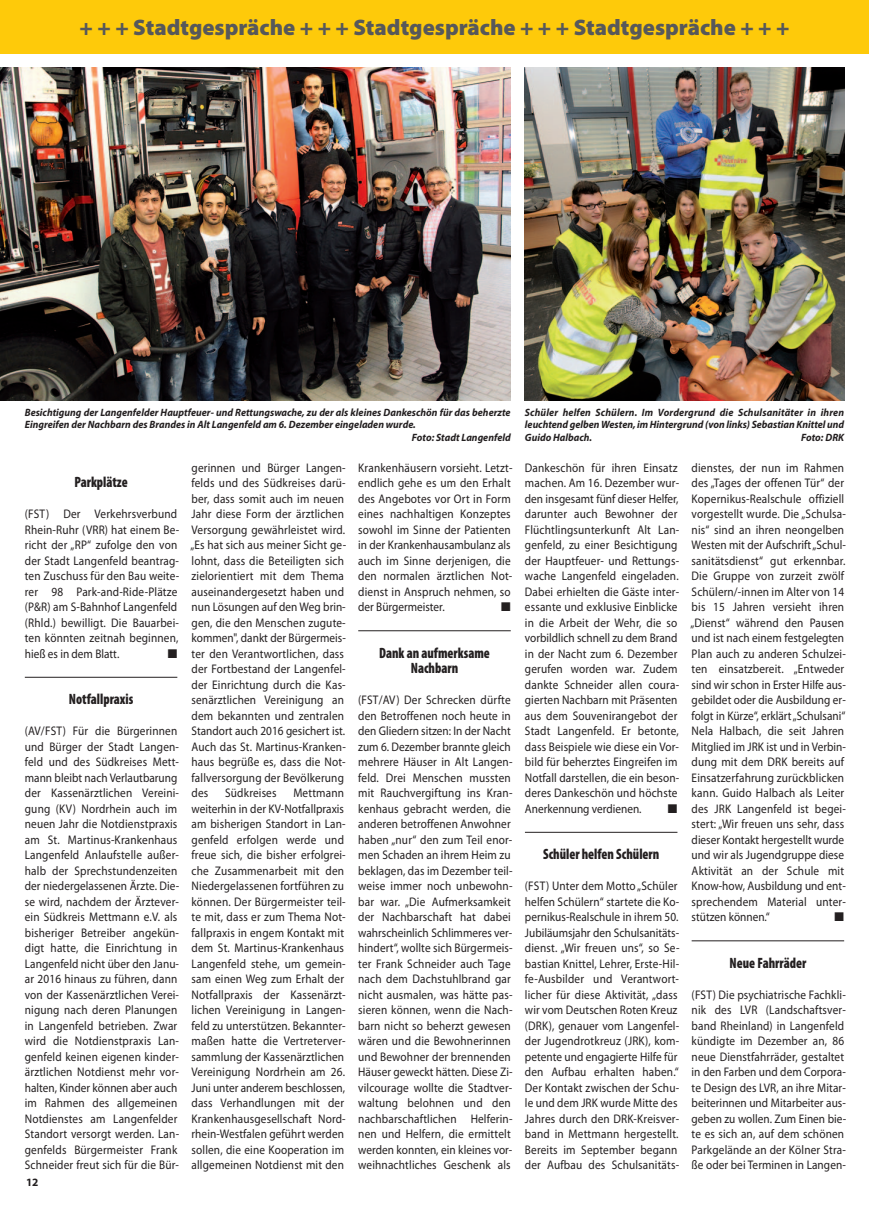
<style>
.page{position:relative;width:869px;height:1205px;background:#fff}
.page>*{position:absolute;margin:0;border:0;box-sizing:border-box;transform-origin:0 0}
.t1{font:900 22.5px "Myriad Pro";color:#57585a}
.t2{font:900 condensed 15px/15.5px "Myriad Pro";color:#231f20;text-align:center;scale:.9 1}
.t3{font:12.5px/15.5px "Myriad Pro";letter-spacing:.015em;color:#231f20;scale:.9 1}
.t4{font:12.5px "Zapf Dingbats ITC";color:#231f20}
.t5{font:700 11.25px "Myriad Pro";color:#231f20}
.t6{font:italic 700 10.62px/12.5px "Myriad Pro";color:#231f20;text-align:justify;scale:.95 1}
.s1{font-weight:600;font-size:7.5px;color:#fff}
</style>
<div class="page">
<div style="left:0;top:0;width:868px;height:53px;background:#feca0a"></div>
<hr style="left:25px;top:677px;width:152px;height:1px;background:#231f20">
<hr style="left:358px;top:630px;width:152px;height:1px;background:#231f20">
<hr style="left:524px;top:832px;width:153px;height:1px;background:#231f20">
<hr style="left:691px;top:940px;width:152px;height:1px;background:#231f20">
<img style="left:0;top:67px;width:510px;height:333px">
<img style="left:524px;top:67px;width:319px;height:333px">
<h1 class="t1" style="left:80px;top:19px;width:711px">+ + + Stadtgespräche + + + Stadtgespräche + + + Stadtgespräche + + +</h1>
<p class="t6" style="left:25px;top:407px;width:512px">Besichtigung der Langenfelder Hauptfeuer- und Rettungswache, zu der als kleines Dankeschön für das beherzte</p>
<p class="t6" style="left:25px;top:419px;width:413px">Eingreifen der Nachbarn des Brandes in Alt Langenfeld am 6. Dezember eingeladen wurde.</p>
<p class="t6" style="left:412px;top:432px;width:105px">Foto: Stadt Langenfeld</p>
<p class="t2" style="left:74px;top:476px;width:61px">Parkplätze</p>
<p class="t3" style="left:25px;top:507px;width:173px">(FST) Der Verkehrsverbund<br>Rhein-Ruhr (VRR) hat einem Be&shy;richt der „RP“ zufolge den von der Stadt Langenfeld beantrag&shy;ten Zuschuss für den Bau weite&shy;rer 98 Park-and-Ride-Plätze (P&amp;R) am S-Bahnhof Langenfeld (Rhld.) bewilligt. Die Bauarbei&shy;ten könnten zeitnah beginnen, hieß es in dem Blatt.</p>
<p class="t4" style="left:168px;top:649px;width:11px">■</p>
<p class="t2" style="left:69px;top:693px;width:73px">Notfallpraxis</p>
<p class="t3" style="left:25px;top:724px;width:173px">(AV/FST) Für die Bürgerinnen und Bürger der Stadt Langen&shy;feld und des Südkreises Mett&shy;mann bleibt nach Verlautbarung der Kassenärztlichen Vereini&shy;gung (KV) Nordrhein auch im neuen Jahr die Notdienstpraxis am St. Martinus-Krankenhaus<br>Langenfeld Anlaufstelle außer&shy;halb der Sprechstundenzeiten der niedergelassenen Ärzte. Die&shy;se wird, nachdem der Ärztever&shy;ein Südkreis Mettmann e.V. als bisheriger Betreiber angekün&shy;digt hatte, die Einrichtung in<br>Langenfeld nicht über den Janu&shy;ar 2016 hinaus zu führen, dann von der Kassenärztlichen Verei&shy;nigung nach deren Planungen in Langenfeld betrieben. Zwar wird die Notdienstpraxis Lan&shy;genfeld keinen eigenen kinder&shy;ärztlichen Notdienst mehr vor&shy;halten, Kinder können aber auch im Rahmen des allgemeinen<br>Notdienstes am Langenfelder<br>Standort versorgt werden. Lan&shy;genfelds Bürgermeister Frank<br>Schneider freut sich für die Bür-</p>
<p class="t5" style="left:26px;top:1178px;width:18px">12<span class="s1">··</span></p>
<p class="t3" style="left:190px;top:461px;width:174px">gerinnen und Bürger Langen&shy;felds und des Südkreises darü&shy;ber, dass somit auch im neuen<br>Jahr diese Form der ärztlichen<br>Versorgung gewährleistet wird. „Es hat sich aus meiner Sicht ge&shy;lohnt, dass die Beteiligten sich zielorientiert mit dem Thema auseinandergesetzt haben und nun Lösungen auf den Weg brin&shy;gen, die den Menschen zugute - kommen", dankt der Bürgermeis&shy;ter den Verantwortlichen, dass der Fortbestand der Langenfel&shy;der Einrichtung durch die Kas&shy;senärztlichen Vereinigung an dem bekannten und zentralen<br>Standort auch 2016 gesichert ist.<br>Auch das St. Martinus-Kranken&shy;haus begrüße es, dass die Not&shy;fallversorgung der Bevölkerung des</p>
<p class="t3" style="left:225px;top:786px;width:59px">Südkreises</p>
<p class="t3" style="left:191px;top:786px;width:173px;text-indent:102px">Mettmann weiterhin in der KV-Notfallpraxis am bisherigen Standort in Lan&shy;genfeld erfolgen werde und freue sich, die bisher erfolgrei&shy;che Zusammenarbeit mit den<br>Niedergelassenen fortführen zu können. Der Bürgermeister teil&shy;te mit, dass er zum Thema Not&shy;fallpraxis in engem Kontakt mit dem St. Martinus-Krankenhaus<br>Langenfeld stehe, um gemein&shy;sam einen Weg zum Erhalt der<br>Notfallpraxis der Kassenärzt&shy;lichen Vereinigung in Langen&shy;feld zu unterstützen. Bekannter&shy;maßen hatte die Vertreterver&shy;sammlung der Kassenärztlichen<br>Vereinigung Nordrhein am 26.<br>Juni unter anderem beschlossen, dass Verhandlungen mit der<br>Krankenhausgesellschaft Nord - rhein-Westfalen geführt werden sollen, die eine Kooperation im allgemeinen Notdienst mit den</p>
<p class="t3" style="left:358px;top:461px;width:173px">Krankenhäusern vorsieht. Letzt - endlich gehe es um den Erhalt des Angebotes vor Ort in Form eines nachhaltigen Konzeptes sowohl im Sinne der Patienten in der Krankenhausambulanz als auch im Sinne derjenigen, die den normalen ärztlichen Not&shy;dienst in Anspruch nehmen, so der Bürgermeister.</p>
<p class="t4" style="left:501px;top:602px;width:11px">■</p>
<p class="t2" style="left:379px;top:646px;width:125px">Dank an aufmerksame<br>Nachbarn</p>
<p class="t3" style="left:358px;top:693px;width:173px">(FST/AV) Der Schrecken dürfte den Betroffenen noch heute in den Gliedern sitzen: In der Nacht zum 6. Dezember brannte gleich mehrere Häuser in Alt Langen&shy;feld. Drei Menschen mussten mit Rauchvergiftung ins Kran&shy;kenhaus gebracht werden, die anderen betroffenen Anwohner haben „nur“ den zum Teil enor&shy;men Schaden an ihrem Heim zu beklagen, das im Dezember teil&shy;weise immer noch unbewohn&shy;bar war. „Die Aufmerksamkeit der Nachbarschaft hat dabei wahrscheinlich Schlimmeres ver&shy;hindert“, wollte sich Bürgermeis&shy;ter Frank Schneider auch Tage nach dem Dachstuhlbrand gar nicht ausmalen, was hätte pas&shy;sieren können, wenn die Nach&shy;barn nicht so beherzt gewesen wären und die Bewohnerinnen und Bewohner der brennenden<br>Häuser geweckt hätten. Diese Zi&shy;vilcourage wollte die Stadtver&shy;waltung belohnen und den nachbarschaftlichen Helferin&shy;nen und Helfern, die ermittelt werden konnten, ein kleines vor&shy;weihnachtliches Geschenk als</p>
<p class="t6" style="left:524px;top:407px;width:337px">Schüler helfen Schülern. Im Vordergrund die Schulsanitäter in ihren leuchtend gelben Westen, im Hintergrund (von links) Sebastian Knittel und Guido Halbach.</p>
<p class="t6" style="left:800px;top:432px;width:47px">Foto: DRK</p>
<p class="t3" style="left:524px;top:461px;width:173px">Dankeschön für ihren Einsatz machen. Am 16. Dezember wur&shy;den insgesamt fünf dieser Helfer, darunter auch Bewohner der<br>Flüchtlingsunterkunft Alt Lan&shy;genfeld, zu einer Besichtigung der Hauptfeuer- und Rettungs&shy;wache Langenfeld eingeladen.<br>Dabei erhielten die Gäste inter&shy;essante und exklusive Einblicke in die Arbeit der Wehr, die so vorbildlich schnell zu dem Brand in der Nacht zum 6. Dezember gerufen worden war. Zudem dankte Schneider allen coura&shy;gierten Nachbarn mit Präsenten aus dem Souvenirangebot der<br>Stadt Langenfeld. Er betonte, dass Beispiele wie diese ein Vor&shy;bild für beherztes Eingreifen im<br>Notfall darstellen, die ein beson&shy;deres Dankeschön und höchste<br>Anerkennung verdienen.</p>
<p class="t4" style="left:667px;top:804px;width:11px">■</p>
<p class="t2" style="left:543px;top:848px;width:131px">Schüler helfen Schülern</p>
<p class="t3" style="left:524px;top:879px;width:173px">(FST) Unter dem Motto „Schüler helfen Schülern“ startete die Ko&shy;pernikus-Realschule in ihrem 50.<br>Jubiläumsjahr den Schulsanitäts&shy;dienst. „Wir freuen uns“, so Se&shy;bastian Knittel, Lehrer, Erste-Hil&shy;fe-Ausbilder und Verantwort&shy;licher für diese Aktivität, „dass wir vom Deutschen Roten Kreuz (DRK), genauer vom Langenfel&shy;der Jugendrotkreuz (JRK), kom&shy;petente und engagierte Hilfe für den Aufbau erhalten haben.“<br>Der Kontakt zwischen der Schu&shy;le und dem JRK wurde Mitte des<br>Jahres durch den DRK-Kreisver&shy;band in Mettmann hergestellt.<br>Bereits im September begann der Aufbau des Schulsanitäts-</p>
<p class="t3" style="left:690px;top:461px;width:174px">dienstes, der nun im Rahmen des „Tages der offenen Tür“ der<br>Kopernikus-Realschule offiziell vorgestellt wurde. Die „Schulsa&shy;nis“ sind an ihren neongelben<br>Westen mit der Aufschrift „Schul&shy;sanitätsdienst“ gut erkennbar.<br>Die Gruppe von zurzeit zwölf<br>Schülern/-innen im Alter von 14 bis 15 Jahren versieht ihren „Dienst“ während den Pausen und ist nach einem festgelegten<br>Plan auch zu anderen Schulzei&shy;ten einsatzbereit. „Entweder sind wir schon in Erster Hilfe aus&shy;gebildet oder die Ausbildung er&shy;folgt in Kürze“, erklärt „Schulsani“<br>Nela Halbach, die seit Jahren<br>Mitglied im JRK ist und in Verbin&shy;dung mit dem DRK bereits auf<br>Einsatzerfahrung zurückblicken kann. Guido Halbach als Leiter des JRK Langenfeld ist begei&shy;stert: „Wir freuen uns sehr, dass dieser Kontakt hergestellt wurde und wir als Jugendgruppe diese<br>Aktivität an der Schule mit<br>Know-how, Ausbildung und ent&shy;sprechendem Material unter&shy;stützen können.“</p>
<p class="t4" style="left:834px;top:912px;width:11px">■</p>
<p class="t2" style="left:729px;top:956px;width:87px">Neue Fahrräder</p>
<p class="t3" style="left:691px;top:988px;width:173px">(FST) Die psychiatrische Fachkli&shy;nik des LVR (Landschaftsver&shy;band Rheinland) in Langenfeld kündigte im Dezember an, 86 neue Dienstfahrräder, gestaltet in den Farben und dem Corpora&shy;te Design des LVR, an ihre Mitar&shy;beiterinnen und Mitarbeiter aus&shy;geben zu wollen. Zum Einen bie&shy;te es sich an, auf dem schönen<br>Parkgelände an der Kölner Stra&shy;ße oder bei Terminen in Langen-</p>
</div>
